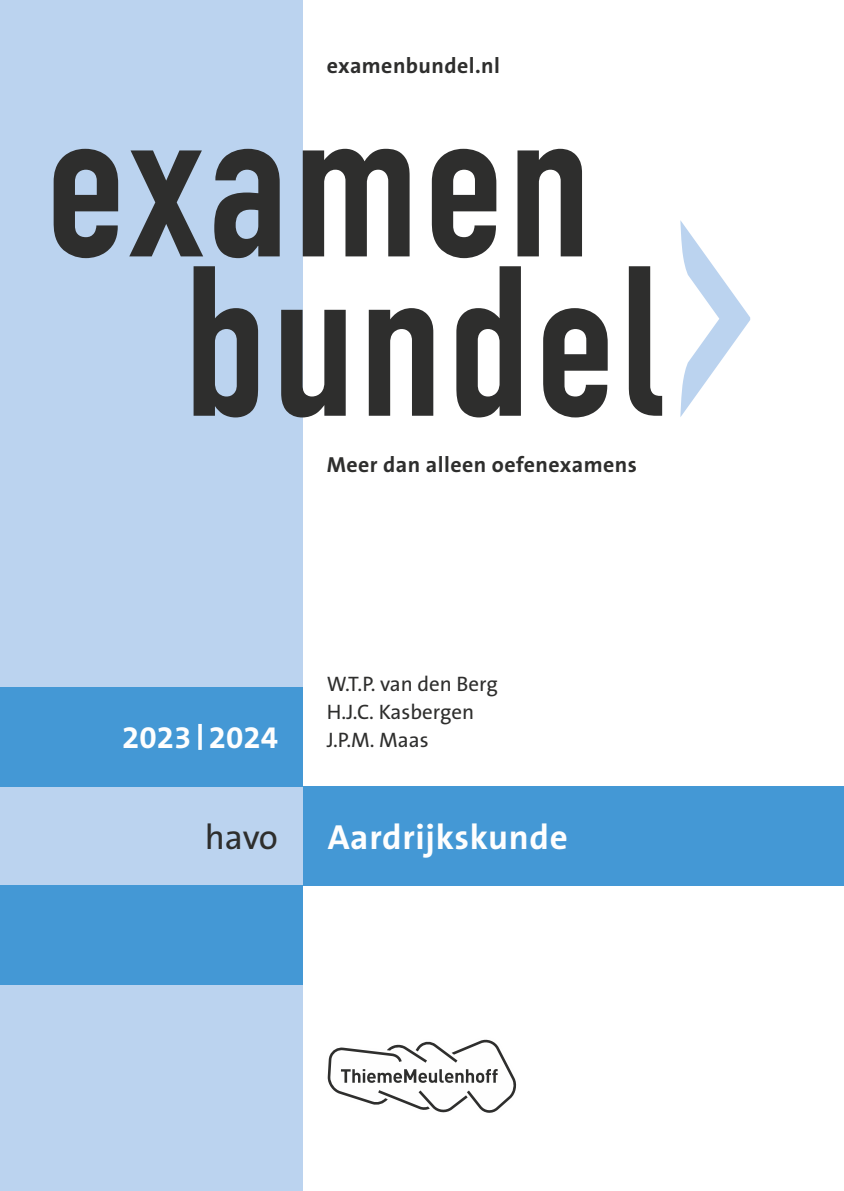
<style>
.page{position:relative;width:844px;height:1191px;background:#fff}
.page>*{position:absolute;margin:0;border:0;box-sizing:border-box;transform-origin:0 0}
.t1{font:213.5px/159.2px "DIN Condensed";color:#2e2e2d}
.t2{font:700 35px "The Sans LT7";letter-spacing:.02em;color:#fefefe}
.t3{font:35px "The Sans LT5 Plain";color:#2e2e2d}
.t4{font:700 31.5px "The Sans LT7";color:#fefefe}
.t5{font:700 21.88px "The Sans LT7";letter-spacing:.02em;color:#2e2e2d}
.t6{font:21px/28px "The Sans LT5 Plain";color:#2e2e2d}
</style>
<div class="page">
<div style="left:0;top:0;width:303px;height:1191px;background:#bbd3ef"></div>
<div style="left:303px;top:786px;width:540px;height:99px;background:#4498d5"></div>
<div style="left:0;top:885px;width:303px;height:100px;background:#4498d5"></div>
<div style="left:0;top:687px;width:303px;height:99px;background:#4498d5"></div>
<svg style="left:327px;top:1039px;width:190px;height:74px"></svg>
<svg style="left:198px;top:724px;width:4px;height:26px"></svg>
<svg style="left:680px;top:220px;width:70px;height:197px"></svg>
<p class="t5" style="left:326px;top:52px;width:175px">examenbundel.nl</p>
<h1 class="t1" style="left:182px;top:108px;width:486px;text-indent:-139px">examen bundel</h1>
<p class="t5" style="left:326px;top:450px;width:311px">Meer dan alleen oefenexamens</p>
<h3 class="t4" style="left:122px;top:717px;width:157px">2023 2024</h3>
<h2 class="t3" style="left:205px;top:815px;width:75px">havo</h2>
<p class="t6" style="left:326px;top:670px;width:172px">W.T.P. van den Berg<br>H.J.C. Kasbergen<br>J.P.M. Maas</p>
<h2 class="t2" style="left:327px;top:815px;width:241px">Aardrijkskunde</h2>
</div>
